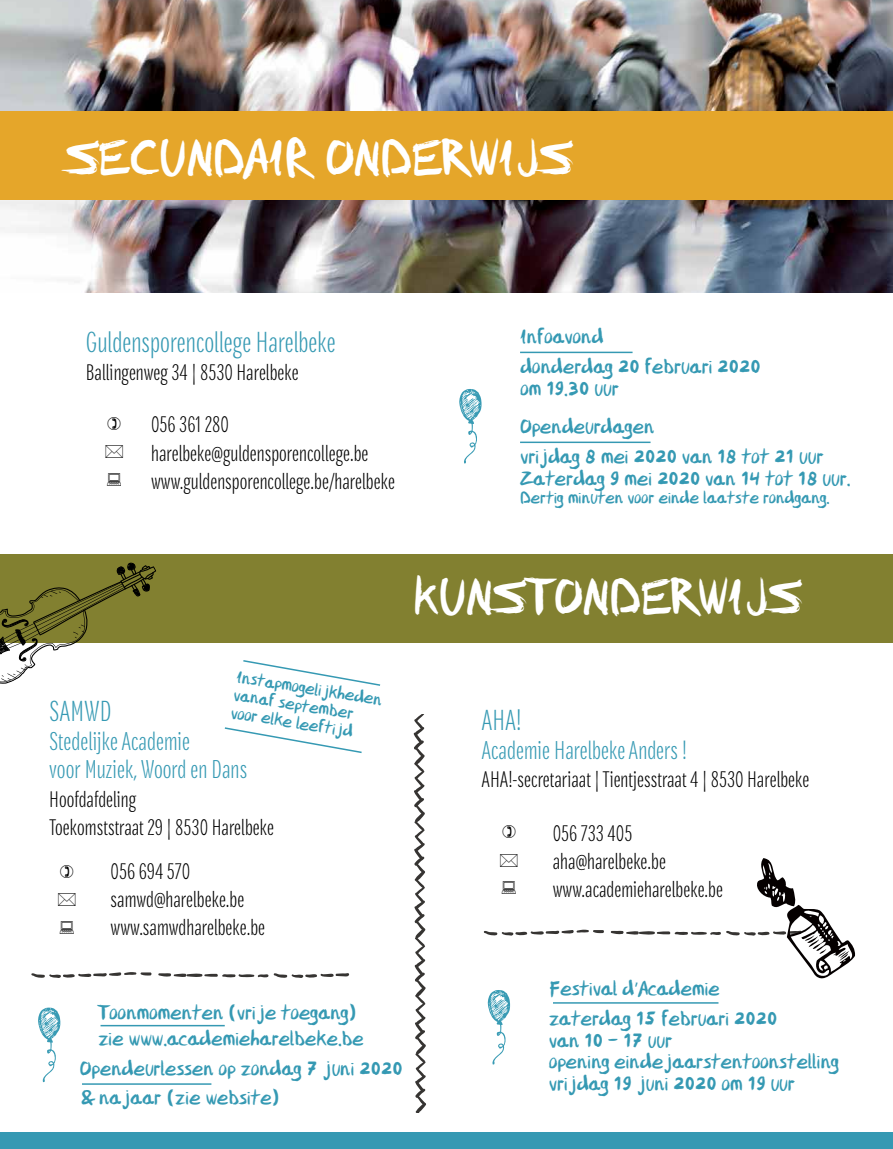
<style>
.page{position:relative;width:893px;height:1149px;background:#fff}
.page>*{position:absolute;margin:0;border:0;box-sizing:border-box;transform-origin:0 0}
.t1{font:44.85px "FFAD Matro";color:#fff}
.t2{font:26.85px "Densia Sans";color:#3599b3}
.t3{font:23.85px/28.3px "Densia Sans";color:#3599b3}
.t4{font:20.85px/28.3px "Densia Sans";color:#000}
.t5{font:17.85px/21.5px "FFAD Matro";color:#3599b3}
.t6{font:15px/17.9px "FFAD Matro";color:#3599b3}
</style>
<div class="page">
<img style="left:0;top:0;width:893px;height:293px">
<div style="left:0;top:553px;width:893px;height:89px;background:#828030"></div>
<div style="left:0;top:1132px;width:893px;height:16px;background:#3599b3"></div>
<hr style="left:553px;top:1001px;width:165px;height:2px;background:#3599b3">
<svg style="left:483px;top:929px;width:121px;height:6px"></svg>
<svg style="left:413px;top:714px;width:13px;height:398px"></svg>
<svg style="left:610px;top:858px;width:245px;height:121px"></svg>
<svg style="left:0;top:562px;width:156px;height:121px"></svg>
<hr style="left:520px;top:351px;width:113px;height:2px;background:#3599b3">
<hr style="left:520px;top:441px;width:130px;height:2px;background:#3599b3">
<svg style="left:459px;top:389px;width:23px;height:74px"></svg>
<hr style="left:101px;top:1024px;width:124px;height:2px;background:#3599b3">
<svg style="left:31px;top:972px;width:121px;height:5px"></svg>
<svg style="left:158px;top:973px;width:192px;height:4px"></svg>
<hr style="left:82px;top:1082px;width:129px;height:2px;background:#3599b3">
<svg style="left:243px;top:660px;width:138px;height:26px"></svg>
<svg style="left:224px;top:727px;width:138px;height:26px"></svg>
<svg style="left:38px;top:1007px;width:23px;height:74px"></svg>
<svg style="left:487px;top:990px;width:23px;height:74px"></svg>
<div style="left:0;top:111px;width:893px;height:89px;background:#e5a62a"></div>
<h1 class="t1" style="left:67px;top:126px;width:509px">SECUNDAIR ONDERWIJS</h1>
<h2 class="t2" style="left:86px;top:326px;width:251px">Guldensporencollege Harelbeke</h2>
<p class="t4" style="left:86px;top:358px;width:214px">Ballingenweg 34 | 8530 Harelbeke</p>
<p class="t4" style="left:151px;top:410px;width:245px">056 361 280 harelbeke@guldensporencollege.be www.guldensporencollege.be/harelbeke</p>
<p class="t5" style="left:520px;top:321px;width:242px;line-height:30.2px">Infoavond<br>donderdag 20 februari 2020</p>
<p class="t5" style="left:520px;top:369px;width:136px;line-height:38.1px">om 19.30 uur<br>Opendeurdagen</p>
<p class="t5" style="left:520px;top:446px;width:332px">vrijdag 8 mei 2020 van 18 tot 21 uur<br>Zaterdag 9 mei 2020 van 14 tot 18 uur.</p>
<p class="t6" style="left:520px;top:488px;width:311px">Dertig minuten voor einde laatste rondgang.</p>
<h1 class="t1" style="left:413px;top:564px;width:391px">kUNSTONDERWIJS</h1>
<p class="t6" style="left:238px;top:667px;width:149px;rotate:9deg">Instapmogelijkheden vanaf september voor elke leeftijd</p>
<h2 class="t2" style="left:49px;top:696px;width:64px">SAMWD</h2>
<h3 class="t3" style="left:49px;top:727px;width:200px">Stedelijke Academie<br>voor Muziek, Woord en Dans</h3>
<p class="t4" style="left:49px;top:784px;width:226px">Hoofdafdeling<br>Toekomststraat 29 | 8530 Harelbeke</p>
<p class="t4" style="left:111px;top:857px;width:156px">056 694 570 samwd@harelbeke.be www.samwdharelbeke.be</p>
<p class="t5" style="left:98px;top:1001px;width:259px">Toonmomenten (vrije toegang)</p>
<p class="t5" style="left:80px;top:1057px;width:324px">Opendeurlessen op zondag 7 juni 2020</p>
<p class="t5" style="left:98px;top:1027px;width:267px">zie www.academieharelbeke.be</p>
<p class="t5" style="left:82px;top:1086px;width:199px">&amp; najaar (zie website)</p>
<h2 class="t2" style="left:481px;top:704px;width:41px">AHA!</h2>
<h3 class="t3" style="left:481px;top:735px;width:207px">Academie Harelbeke Anders !</h3>
<p class="t4" style="left:481px;top:765px;width:329px">AHA!-secretariaat | Tientjesstraat 4 | 8530 Harelbeke</p>
<p class="t4" style="left:553px;top:819px;width:172px">056 733 405 aha@harelbeke.be www.academieharelbeke.be</p>
<p class="t5" style="left:549px;top:973px;width:230px;line-height:30.2px">Festival d’Academie zaterdag 15 februari 2020</p>
<p class="t5" style="left:549px;top:1029px;width:291px">van 10 - 17 uur<br>opening eindejaarstentoonstelling vrijdag 19 juni 2020 om 19 uur</p>
</div>
